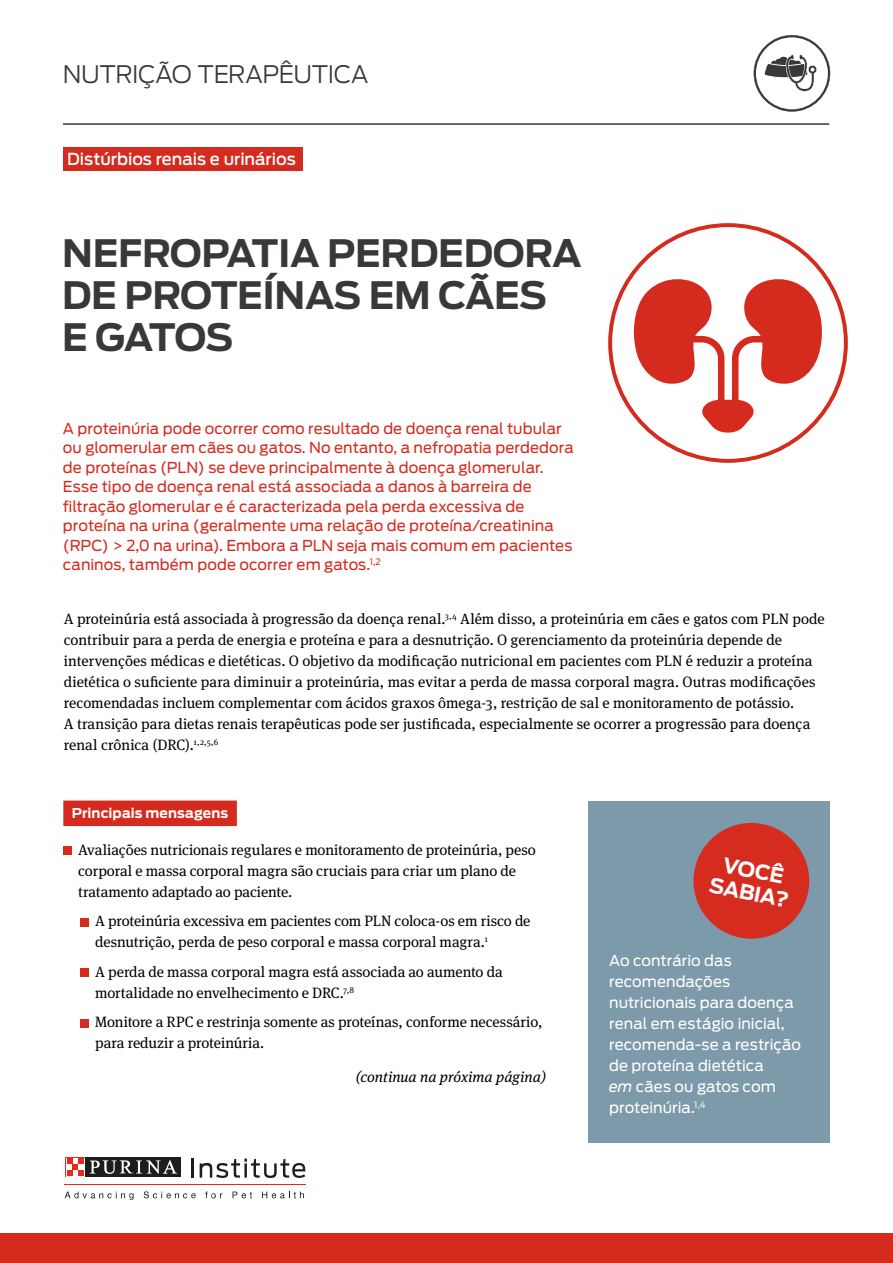
<style>
.page{position:relative;width:893px;height:1263px;background:#fff}
.page>*{position:absolute;margin:0;border:0;box-sizing:border-box;transform-origin:0 0}
.t1{font:700 37.5px/42px "Antenna";letter-spacing:-.01em;color:#39373a}
.t2{font:300 24px "Antenna";letter-spacing:-.015em;color:#39373a}
.t3{font:700 20.4px/22.8px "Antenna";color:#fff;text-align:center}
.t4{font:500 16.5px "Antenna";letter-spacing:-.005em;color:#fff}
.t5{font:15px/21px "Meta Serif Pro";color:#000}
.t6{font:15px/19.5px "Antenna";letter-spacing:.005em;color:#d52b1e}
.t7{font:15px/21px "Antenna";color:#fff}
.t8{font:italic 15px "Meta Serif Pro";color:#000}
.t9{font:700 13.5px "Antenna";letter-spacing:.01em;color:#fff}
.s1{font-style:italic}
</style>
<div class="page">
<div style="left:0;top:1233px;width:893px;height:30px;background:#d52b1e"></div>
<hr style="left:65px;top:1184px;width:241px;height:1px;background:#e52a1b">
<svg style="left:192px;top:1158px;width:2px;height:19px"></svg>
<svg style="left:200px;top:1158px;width:105px;height:20px"></svg>
<svg style="left:65px;top:1191px;width:68px;height:9px"></svg>
<svg style="left:144px;top:1191px;width:52px;height:7px"></svg>
<svg style="left:205px;top:1191px;width:17px;height:7px"></svg>
<svg style="left:233px;top:1191px;width:19px;height:7px"></svg>
<svg style="left:262px;top:1191px;width:42px;height:7px"></svg>
<div style="left:65px;top:1157px;width:21px;height:20px;background:#1d1d1b"></div>
<svg style="left:65px;top:1157px;width:20px;height:20px"></svg>
<div style="left:86px;top:1157px;width:95px;height:20px;background:#1d1d1b"></div>
<svg style="left:90px;top:1160px;width:87px;height:14px"></svg>
<svg style="left:66px;top:1158px;width:18px;height:18px"></svg>
<svg style="left:67px;top:1158px;width:17px;height:17px"></svg>
<div style="left:63px;top:147px;width:240px;height:24px;background:#d52b1e"></div>
<div style="left:63px;top:800px;width:174px;height:26px;background:#d52b1e"></div>
<div style="left:63px;top:846px;width:9px;height:9px;background:#d52b1e"></div>
<div style="left:80px;top:918px;width:9px;height:8px;background:#d52b1e"></div>
<div style="left:80px;top:968px;width:9px;height:9px;background:#d52b1e"></div>
<div style="left:80px;top:1019px;width:9px;height:8px;background:#d52b1e"></div>
<hr style="left:63px;top:123px;width:766px;height:2px;background:#39373a">
<svg style="left:754px;top:35px;width:76px;height:77px"></svg>
<svg style="left:608px;top:223px;width:240px;height:240px"></svg>
<svg style="left:632px;top:274px;width:192px;height:161px"></svg>
<div style="left:588px;top:801px;width:241px;height:341px;background:#7d9aaa"></div>
<div style="left:693px;top:823px;width:116px;height:116px;background:#d62b1f;border-radius:50%"></div>
<h2 class="t2" style="left:63px;top:58px;width:307px">NUTRIÇÃO TERAPÊUTICA</h2>
<p class="t4" style="left:67px;top:148px;width:230px">Distúrbios renais e urinários</p>
<h1 class="t1" style="left:62px;top:232px;width:521px">NEFROPATIA PERDEDORA<br>DE PROTEÍNAS EM CÃES<br>E GATOS</h1>
<p class="t6" style="left:63px;top:418px;width:512px">A proteinúria pode ocorrer como resultado de doença renal tubular ou glomerular em cães ou gatos. No entanto, a nefropatia perdedora de proteínas (PLN) se deve principalmente à doença glomerular.<br>Esse tipo de doença renal está associada a danos à barreira de filtração glomerular e é caracterizada pela perda excessiva de proteína na urina (geralmente uma relação de proteína/creatinina (RPC) &gt; 2,0 na urina). Embora a PLN seja mais comum em pacientes caninos, também pode ocorrer em gatos.<sup>1,2</sup></p>
<p class="t5" style="left:64px;top:608px;width:763px">A proteinúria está associada à progressão da doença renal.<sup>3,4</sup> Além disso, a proteinúria em cães e gatos com PLN pode contribuir para a perda de energia e proteína e para a desnutrição. O gerenciamento da proteinúria depende de intervenções médicas e dietéticas. O objetivo da modificação nutricional em pacientes com PLN é reduzir a proteína dietética o suficiente para diminuir a proteinúria, mas evitar a perda de massa corporal magra. Outras modificações recomendadas incluem complementar com ácidos graxos ômega-3, restrição de sal e monitoramento de potássio.<br>A transição para dietas renais terapêuticas pode ser justificada, especialmente se ocorrer a progressão para doença renal crônica (DRC).<sup>1,2,5,6</sup></p>
<p class="t9" style="left:72px;top:803px;width:158px">Principais mensagens</p>
<p class="t5" style="left:78px;top:838px;width:459px">Avaliações nutricionais regulares e monitoramento de proteinúria, peso corporal e massa corporal magra são cruciais para criar um plano de tratamento adaptado ao paciente.</p>
<p class="t5" style="left:95px;top:910px;width:437px">A proteinúria excessiva em pacientes com PLN coloca-os em risco de desnutrição, perda de peso corporal e massa corporal magra.<sup>1</sup></p>
<p class="t5" style="left:95px;top:960px;width:409px">A perda de massa corporal magra está associada ao aumento da mortalidade no envelhecimento e DRC.<sup>7,8</sup></p>
<p class="t5" style="left:95px;top:1011px;width:449px">Monitore a RPC e restrinja somente as proteínas, conforme necessário, para reduzir a proteinúria.</p>
<p class="t8" style="left:356px;top:1066px;width:192px">(continua na próxima página)</p>
<h3 class="t3" style="left:716px;top:851px;width:82px;rotate:11deg">VOCÊ<br>SABIA?</h3>
<p class="t7" style="left:609px;top:949px;width:193px">Ao contrário das recomendações nutricionais para doença renal em estágio inicial, recomenda-se a restrição de proteína dietética<br><span class="s1">em</span> cães ou gatos com proteinúria.<sup>1,4</sup></p>
</div>
